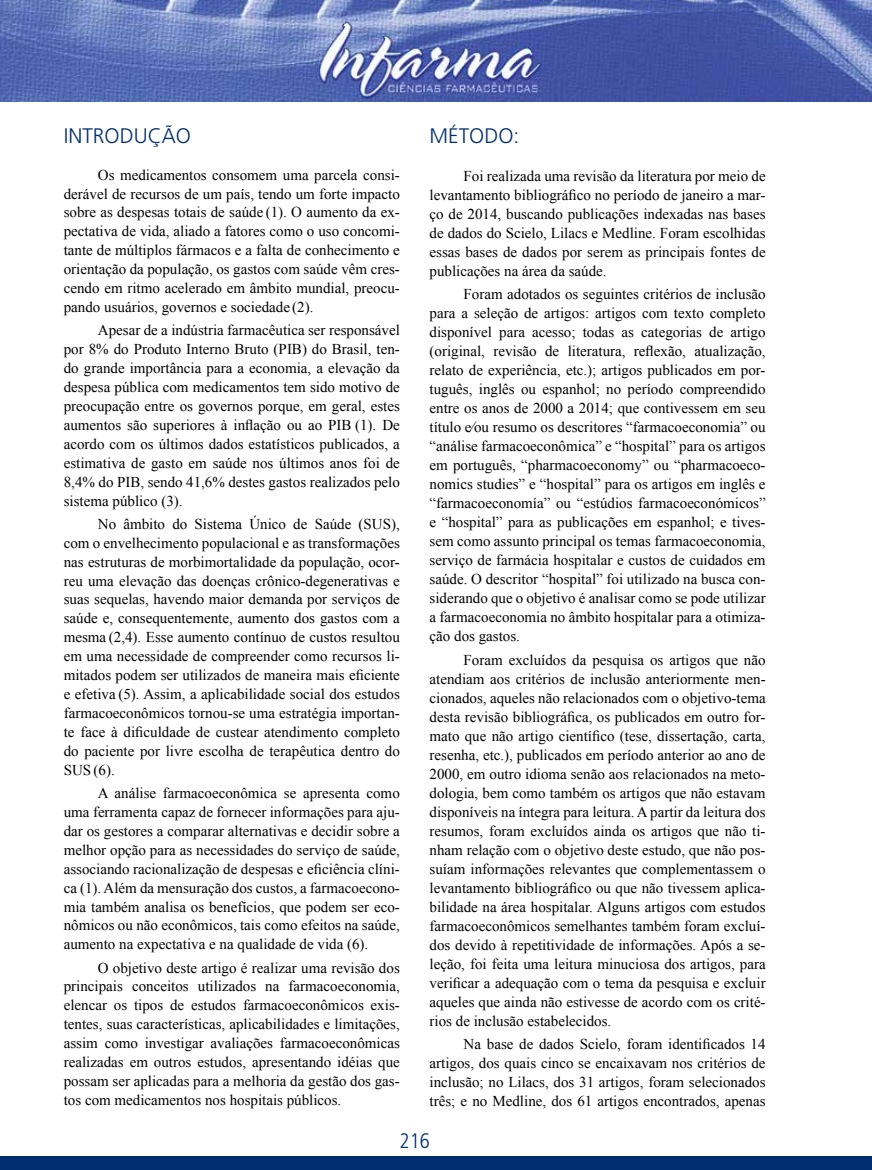
<style>
.page{position:relative;width:872px;height:1170px;background:#fff}
.page>*{position:absolute;margin:0;border:0;box-sizing:border-box;transform-origin:0 0}
.t1{font:300 21px "Frutiger";color:#002e6e}
.t2{font:300 condensed 21px "Frutiger";color:#002e6e}
.t3{font:15px/19px "Times New Roman";color:#000;text-align:justify}
</style>
<div class="page">
<div style="left:0;top:1155px;width:872px;height:14px;background:#002e6e"></div>
<img style="left:0;top:0;width:872px;height:101px">
<h1 class="t1" style="left:64px;top:124px;width:129px">INTRODUÇÃO</h1>
<p class="t3" style="left:64px;top:165px;width:337px;text-indent:34px">Os medicamentos consomem uma parcela consi&shy;derável de recursos de um país, tendo um forte impacto sobre as despesas totais de saúde (1). O aumento da ex&shy;pectativa de vida, aliado a fatores como o uso concomi&shy;tante de múltiplos fármacos e a falta de conhecimento e orientação da população, os gastos com saúde vêm cres&shy;cendo em ritmo acelerado em âmbito mundial, preocu&shy;pando usuários, governos e sociedade (2).</p>
<p class="t3" style="left:64px;top:320px;width:337px;text-indent:34px">Apesar de a indústria farmacêutica ser responsável por 8% do Produto Interno Bruto (PIB) do Brasil, ten&shy;do grande importância para a economia, a elevação da despesa pública com medicamentos tem sido motivo de preocupação entre os governos porque, em geral, estes aumentos são superiores à inflação ou ao PIB (1). De acordo com os últimos dados estatísticos publicados, a estimativa de gasto em saúde nos últimos anos foi de 8,4% do PIB, sendo 41,6% destes gastos realizados pelo sistema público (3).</p>
<p class="t3" style="left:64px;top:514px;width:337px;text-indent:34px">No âmbito do Sistema Único de Saúde (SUS), com o envelhecimento populacional e as transformações nas estruturas de morbimortalidade da população, ocor&shy;reu uma elevação das doenças crônico-degenerativas e suas sequelas, havendo maior demanda por serviços de saúde e, consequentemente, aumento dos gastos com a mesma (2,4). Esse aumento contínuo de custos resultou em uma necessidade de compreender como recursos li&shy;mitados podem ser utilizados de maneira mais eficiente e efetiva (5). Assim, a aplicabilidade social dos estudos farmacoeconômicos tornou-se uma estratégia importan&shy;te face à dificuldade de custear atendimento completo do paciente por livre escolha de terapêutica dentro do SUS (6).</p>
<p class="t3" style="left:64px;top:783px;width:337px;text-indent:34px">A análise farmacoeconômica se apresenta como uma ferramenta capaz de fornecer informações para aju&shy;dar os gestores a comparar alternativas e decidir sobre a melhor opção para as necessidades do serviço de saúde, associando racionalização de despesas e eficiência clíni&shy;ca (1). Além da mensuração dos custos, a farmacoecono&shy;mia também analisa os benefícios, que podem ser eco&shy;nômicos ou não econômicos, tais como efeitos na saúde, aumento na expectativa e na qualidade de vida (6).</p>
<p class="t3" style="left:64px;top:957px;width:337px;text-indent:34px">O objetivo deste artigo é realizar uma revisão dos principais conceitos utilizados na farmacoeconomia, elencar os tipos de estudos farmacoeconômicos exis&shy;tentes, suas características, aplicabilidades e limitações, assim como investigar avaliações farmacoeconômicas realizadas em outros estudos, apresentando idéias que possam ser aplicadas para a melhoria da gestão dos gas&shy;tos com medicamentos nos hospitais públicos.</p>
<h1 class="t1" style="left:429px;top:124px;width:91px">MÉTODO:</h1>
<p class="t3" style="left:429px;top:166px;width:337px;text-indent:34px">Foi realizada uma revisão da literatura por meio de levantamento bibliográfico no período de janeiro a mar&shy;ço de 2014, buscando publicações indexadas nas bases de dados do Scielo, Lilacs e Medline. Foram escolhidas essas bases de dados por serem as principais fontes de publicações na área da saúde.</p>
<p class="t3" style="left:429px;top:284px;width:337px;text-indent:34px">Foram adotados os seguintes critérios de inclusão para a seleção de artigos: artigos com texto completo disponível para acesso; todas as categorias de artigo (original, revisão de literatura, reflexão, atualização, relato de experiência, etc.); artigos publicados em por&shy;tuguês, inglês ou espanhol; no período compreendido entre os anos de 2000 a 2014; que contivessem em seu título e⁄ou resumo os descritores “farmacoeconomia” ou “análise farmacoeconômica” e “hospital” para os artigos em português, “pharmacoeconomy” ou “pharmacoeco&shy;nomics studies” e “hospital” para os artigos em inglês e “farmacoeconomía” ou “estúdios farmacoeconómicos” e “hospital” para as publicações em espanhol; e tives&shy;sem como assunto principal os temas farmacoeconomia, serviço de farmácia hospitalar e custos de cuidados em saúde. O descritor “hospital” foi utilizado na busca con&shy;siderando que o objetivo é analisar como se pode utilizar a farmacoeconomia no âmbito hospitalar para a otimiza&shy;ção dos gastos.</p>
<p class="t3" style="left:429px;top:649px;width:337px;text-indent:34px">Foram excluídos da pesquisa os artigos que não atendiam aos critérios de inclusão anteriormente men&shy;cionados, aqueles não relacionados com o objetivo-tema desta revisão bibliográfica, os publicados em outro for&shy;mato que não artigo científico (tese, dissertação, carta, resenha, etc.), publicados em período anterior ao ano de 2000, em outro idioma senão aos relacionados na meto&shy;dologia, bem como também os artigos que não estavam disponíveis na íntegra para leitura. A partir da leitura dos resumos, foram excluídos ainda os artigos que não ti&shy;nham relação com o objetivo deste estudo, que não pos&shy;suíam informações relevantes que complementassem o levantamento bibliográfico ou que não tivessem aplica&shy;bilidade na área hospitalar. Alguns artigos com estudos farmacoeconômicos semelhantes também foram excluí&shy;dos devido à repetitividade de informações. Após a se&shy;leção, foi feita uma leitura minuciosa dos artigos, para verificar a adequação com o tema da pesquisa e excluir aqueles que ainda não estivesse de acordo com os crité&shy;rios de inclusão estabelecidos.</p>
<p class="t3" style="left:429px;top:1034px;width:337px;text-indent:34px">Na base de dados Scielo, foram identificados 14 artigos, dos quais cinco se encaixavam nos critérios de inclusão; no Lilacs, dos 31 artigos, foram selecionados três; e no Medline, dos 61 artigos encontrados, apenas</p>
<h1 class="t2" style="left:399px;top:1128px;width:32px">216</h1>
</div>
